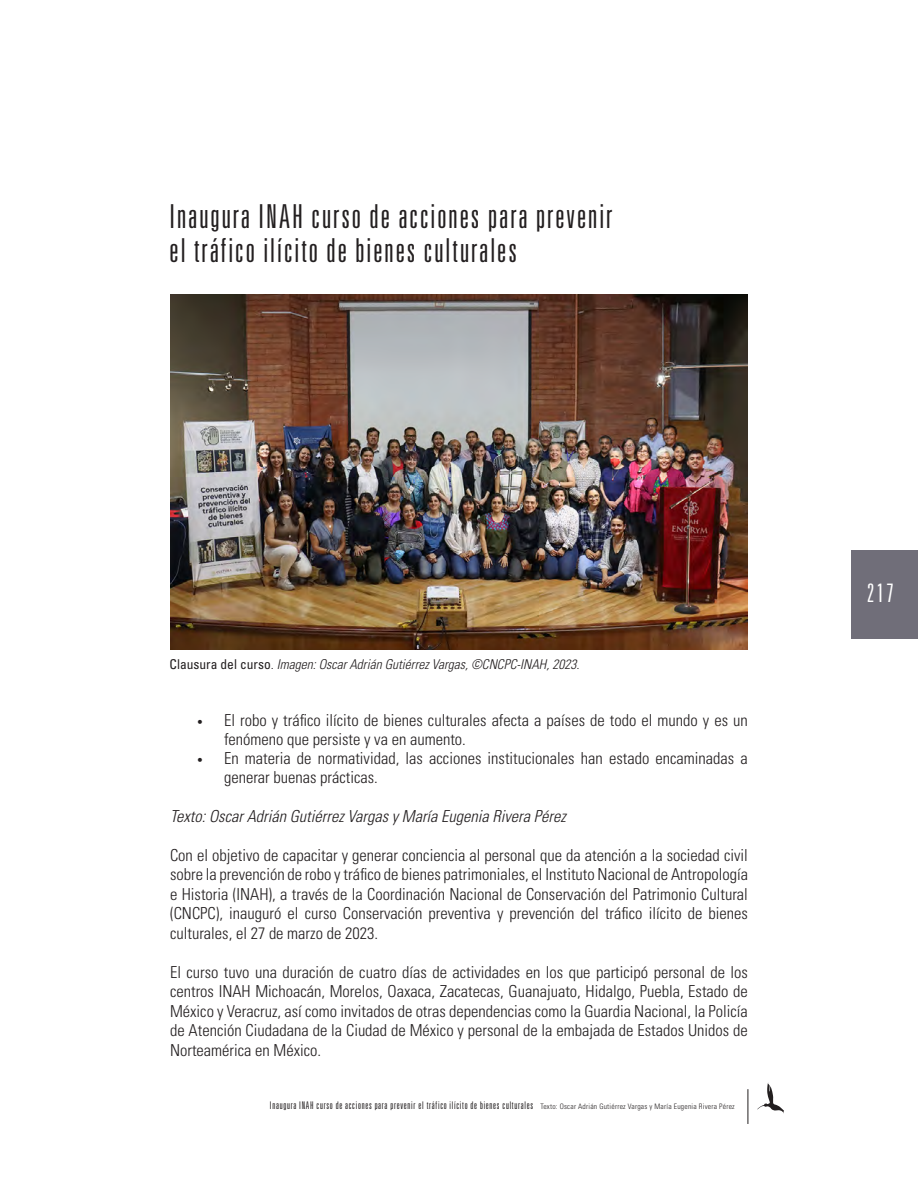
<style>
.page{position:relative;width:918px;height:1188px;background:#fff}
.page>*{position:absolute;margin:0;border:0;box-sizing:border-box;transform-origin:0 0}
.t1{font:300 ultra-condensed 33px "Univers LT Std";letter-spacing:.06em;color:#231f20}
.t2{font:300 ultra-condensed 25.5px "Univers LT Std";color:#fff}
.t3{font:300 condensed 16.5px/19.5px "Univers LT Std";color:#231f20}
.t4{font:italic 300 condensed 16.5px "Univers LT Std";color:#231f20}
.CR_Notas_al_pie{font:italic 300 condensed 13.5px "Univers LT Std";color:#231f20}
.t5{font:300 ultra-condensed 10.5px "Univers LT Std";letter-spacing:.07em;color:#231f20}
.s1{font-weight:400;font-style:normal}
.s2{font-style:normal}
.s3{font-family:"Univers LT Std X Black";font-weight:400;font-stretch:normal}
.s4{font-stretch:condensed;font-size:7.5px}
</style>
<div class="page">
<hr style="left:748px;top:1089px;width:1px;height:35px;background:#231f20">
<div style="left:851px;top:550px;width:67px;height:88px;background:#706e79"></div>
<svg style="left:757px;top:1082px;width:27px;height:32px"></svg>
<img style="left:170px;top:295px;width:577px;height:354px">
<p class="t1" style="left:170px;top:199px;width:445px">Inaugura INAH curso de acciones para prevenir</p>
<p class="t1" style="left:170px;top:234px;width:349px">el tráfico ilícito de bienes culturales</p>
<p class="CR_Notas_al_pie" style="left:170px;top:656px;width:411px"><span class="s1">Clausura del curso</span><span class="s2">.</span> Imagen: Oscar Adrián Gutiérrez Vargas, ©CNCPC-INAH, 2023.</p>
<p class="t3" style="left:224px;top:711px;width:525px;line-height:18.9px;text-indent:-27px"><span class="s3">·</span> El robo y tráfico ilícito de bienes culturales afecta a países de todo el mundo y es un fenómeno que persiste y va en aumento.</p>
<p class="t3" style="left:224px;top:749px;width:525px;line-height:19px;text-indent:-27px"><span class="s3">·</span> En materia de normatividad, las acciones institucionales han estado encaminadas a generar buenas prácticas.</p>
<p class="t4" style="left:170px;top:806px;width:397px">Texto: Oscar Adrián Gutiérrez Vargas y María Eugenia Rivera Pérez</p>
<p class="t3" style="left:170px;top:845px;width:579px;text-align:justify">Con el objetivo de capacitar y generar conciencia al personal que da atención a la sociedad civil sobre la prevención de robo y tráfico de bienes patrimoniales, el Instituto Nacional de Antropología e Historia (INAH), a través de la Coordinación Nacional de Conservación del Patrimonio Cultural (CNCPC), inauguró el curso Conservación preventiva y prevención del tráfico ilícito de bienes culturales, el 27 de marzo de 2023.</p>
<p class="t3" style="left:170px;top:962px;width:579px;text-align:justify">El curso tuvo una duración de cuatro días de actividades en los que participó personal de los centros INAH Michoacán, Morelos, Oaxaca, Zacatecas, Guanajuato, Hidalgo, Puebla, Estado de México y Veracruz, así como invitados de otras dependencias como la Guardia Nacional, la Policía de Atención Ciudadana de la Ciudad de México y personal de la embajada de Estados Unidos de Norteamérica en México.</p>
<p class="t5" style="left:270px;top:1100px;width:466px">Inaugura INAH curso de acciones para prevenir el tráfico ilícito de bienes culturales <span class="s4">Texto: Oscar Adrián Gutiérrez Vargas y María Eugenia Rivera Pérez</span></p>
<h2 class="t2" style="left:867px;top:579px;width:28px">217</h2>
</div>
